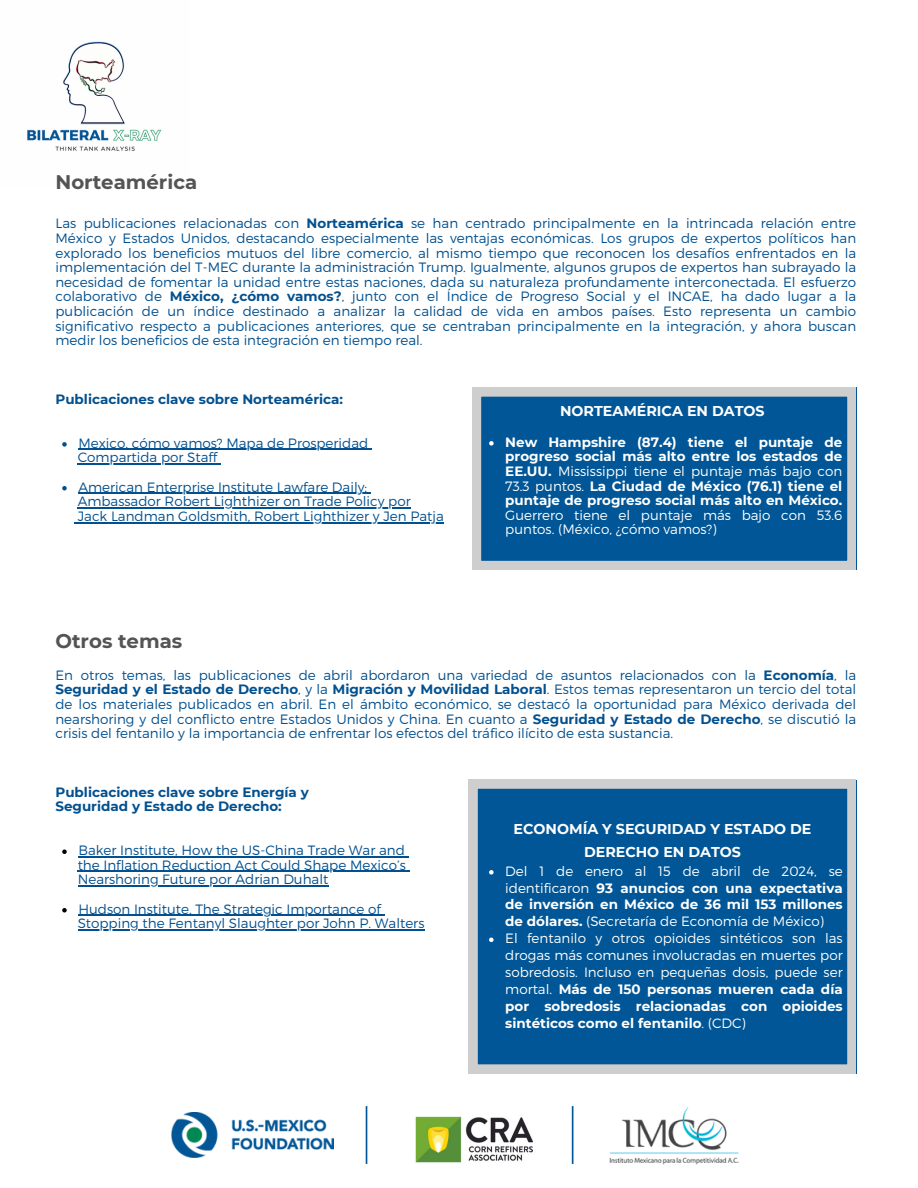
<style>
.page{position:relative;width:918px;height:1188px;background:#fff}
.page>*{position:absolute;margin:0;border:0;box-sizing:border-box;transform-origin:0 0}
.t1{font:700 19.65px "Montserrat";color:#545454}
.t2{font:700 14.25px/22.5px "Montserrat";color:#fff;text-align:center}
.t3{font:300 13.5px/14.7px "Montserrat";color:#02508f;text-align:justify}
.t4{font:300 13.5px/16.8px "Montserrat";color:#fff}
.t5{font:700 13.5px/14.5px "Montserrat";color:#fff;text-align:justify}
.t6{font:700 13.5px/14.7px "Montserrat";color:#02508f}
.s1{font-weight:700}
.s2{font-weight:300}
</style>
<div class="page">
<img style="left:171px;top:1112px;width:163px;height:46px">
<img style="left:609px;top:1107px;width:130px;height:58px">
<hr style="left:366px;top:1106px;width:1px;height:58px;background:#005696">
<hr style="left:572px;top:1106px;width:1px;height:58px;background:#005696">
<img style="left:415px;top:1116px;width:118px;height:47px">
<img style="left:27px;top:41px;width:135px;height:110px">
<svg style="left:62px;top:850px;width:5px;height:4px"></svg>
<hr style="left:78px;top:856px;width:327px;height:1px;background:#02508f">
<hr style="left:78px;top:871px;width:328px;height:1px;background:#02508f">
<hr style="left:78px;top:886px;width:250px;height:1px;background:#02508f">
<svg style="left:62px;top:908px;width:5px;height:5px"></svg>
<hr style="left:78px;top:915px;width:303px;height:1px;background:#02508f">
<hr style="left:78px;top:929px;width:346px;height:2px;background:#02508f">
<svg style="left:469px;top:780px;width:387px;height:293px;background:#15629b"></svg>
<svg style="left:489px;top:870px;width:5px;height:5px"></svg>
<svg style="left:489px;top:938px;width:5px;height:4px"></svg>
<svg style="left:62px;top:442px;width:5px;height:5px"></svg>
<hr style="left:78px;top:449px;width:290px;height:1px;background:#02508f">
<hr style="left:78px;top:463px;width:139px;height:2px;background:#02508f">
<svg style="left:62px;top:486px;width:5px;height:4px"></svg>
<hr style="left:78px;top:493px;width:289px;height:1px;background:#02508f">
<hr style="left:78px;top:507px;width:333px;height:1px;background:#02508f">
<hr style="left:78px;top:522px;width:366px;height:1px;background:#02508f">
<svg style="left:472px;top:388px;width:384px;height:182px;background:#1d669d"></svg>
<svg style="left:489px;top:441px;width:5px;height:5px"></svg>
<p class="t1" style="left:55px;top:170px;width:143px">Norteamérica</p>
<h1 class="t3" style="left:55px;top:216px;width:802px">Las publicaciones relacionadas con <span class="s1">Norteamérica</span> se han centrado principalmente en la intrincada relación entre México y Estados Unidos, destacando especialmente las ventajas económicas. Los grupos de expertos políticos han explorado los beneficios mutuos del libre comercio, al mismo tiempo que reconocen los desafíos enfrentados en la implementación del T-MEC durante la administración Trump. Igualmente, algunos grupos de expertos han subrayado la necesidad de fomentar la unidad entre estas naciones, dada su naturaleza profundamente interconectada. El esfuerzo colaborativo de <span class="s1">México, ¿cómo vamos?</span>, junto con el Índice de Progreso Social y el INCAE, ha dado lugar a la publicación de un índice destinado a analizar la calidad de vida en ambos países. Esto representa un cambio significativo respecto a publicaciones anteriores, que se centraban principalmente en la integración, y ahora buscan medir los beneficios de esta integración en tiempo real.</h1>
<p class="t6" style="left:55px;top:392px;width:289px">Publicaciones clave sobre Norteamérica:</p>
<h3 class="t3" style="left:78px;top:435px;width:291px">Mexico, cómo vamos? Mapa de Prosperidad</h3>
<p class="t3" style="left:78px;top:442px;width:291px;line-height:29.2px">Compartida por Staff<br>American Enterprise Institute Lawfare Daily:</p>
<p class="t3" style="left:78px;top:493px;width:335px">Ambassador Robert Lighthizer on Trade Policy por</p>
<p class="t3" style="left:78px;top:508px;width:368px">Jack Landman Goldsmith, Robert Lighthizer y Jen Patja</p>
<p class="t2" style="left:560px;top:400px;width:206px">NORTEAMÉRICA EN DATOS</p>
<p class="t5" style="left:505px;top:435px;width:339px">New Hampshire (87.4) tiene el puntaje de progreso social más alto entre los estados de EE.UU. <span class="s2">Mississippi tiene el puntaje más bajo con 73.3 puntos.</span> La Ciudad de México (76.1) tiene el puntaje de progreso social más alto en México.</p>
<p class="t4" style="left:505px;top:507px;width:339px;line-height:14.5px">Guerrero tiene el puntaje más bajo con 53.6 puntos. (México, ¿cómo vamos?)</p>
<h1 class="t1" style="left:55px;top:629px;width:128px">Otros temas</h1>
<p class="t3" style="left:55px;top:667px;width:802px">En otros temas, las publicaciones de abril abordaron una variedad de asuntos relacionados con la <span class="s1">Economía</span>, la <span class="s1">Seguridad y el Estado de Derecho</span>, y la <span class="s1">Migración y Movilidad Laboral</span>. Estos temas representaron un tercio del total de los materiales publicados en abril. En el ámbito económico, se destacó la oportunidad para México derivada del nearshoring y del conflicto entre Estados Unidos y China. En cuanto a <span class="s1">Seguridad y Estado de Derecho</span>, se discutió la crisis del fentanilo y la importancia de enfrentar los efectos del tráfico ilícito de esta sustancia.</p>
<h3 class="t6" style="left:55px;top:784px;width:255px">Publicaciones clave sobre Energía y<br>Seguridad y Estado de Derecho:</h3>
<p class="t3" style="left:78px;top:842px;width:328px">Baker Institute, How the US-China Trade War and</p>
<p class="t3" style="left:78px;top:857px;width:330px">the Inflation Reduction Act Could Shape Mexico’s</p>
<p class="t3" style="left:78px;top:864px;width:305px;line-height:29.2px">Nearshoring Future por Adrian Duhalt<br>Hudson Institute, The Strategic Importance of</p>
<h2 class="t3" style="left:78px;top:915px;width:348px">Stopping the Fentanyl Slaughter por John P. Walters</h2>
<p class="t2" style="left:514px;top:818px;width:299px">ECONOMÍA Y SEGURIDAD Y ESTADO DE<br>DERECHO EN DATOS</p>
<p class="t4" style="left:505px;top:862px;width:339px">Del 1 de enero al 15 de abril de 2024, se identificaron <span class="s1">93 anuncios con una expectativa de inversión en México de 36 mil 153 millones de dólares.</span> (Secretaría de Economía de México)<br>El fentanilo y otros opioides sintéticos son las drogas más comunes involucradas en muertes por sobredosis. Incluso en pequeñas dosis, puede ser mortal. <span class="s1">Más de 150 personas mueren cada día por sobredosis relacionadas con opioides sintéticos como el fentanilo</span>. (CDC)</p>
</div>
